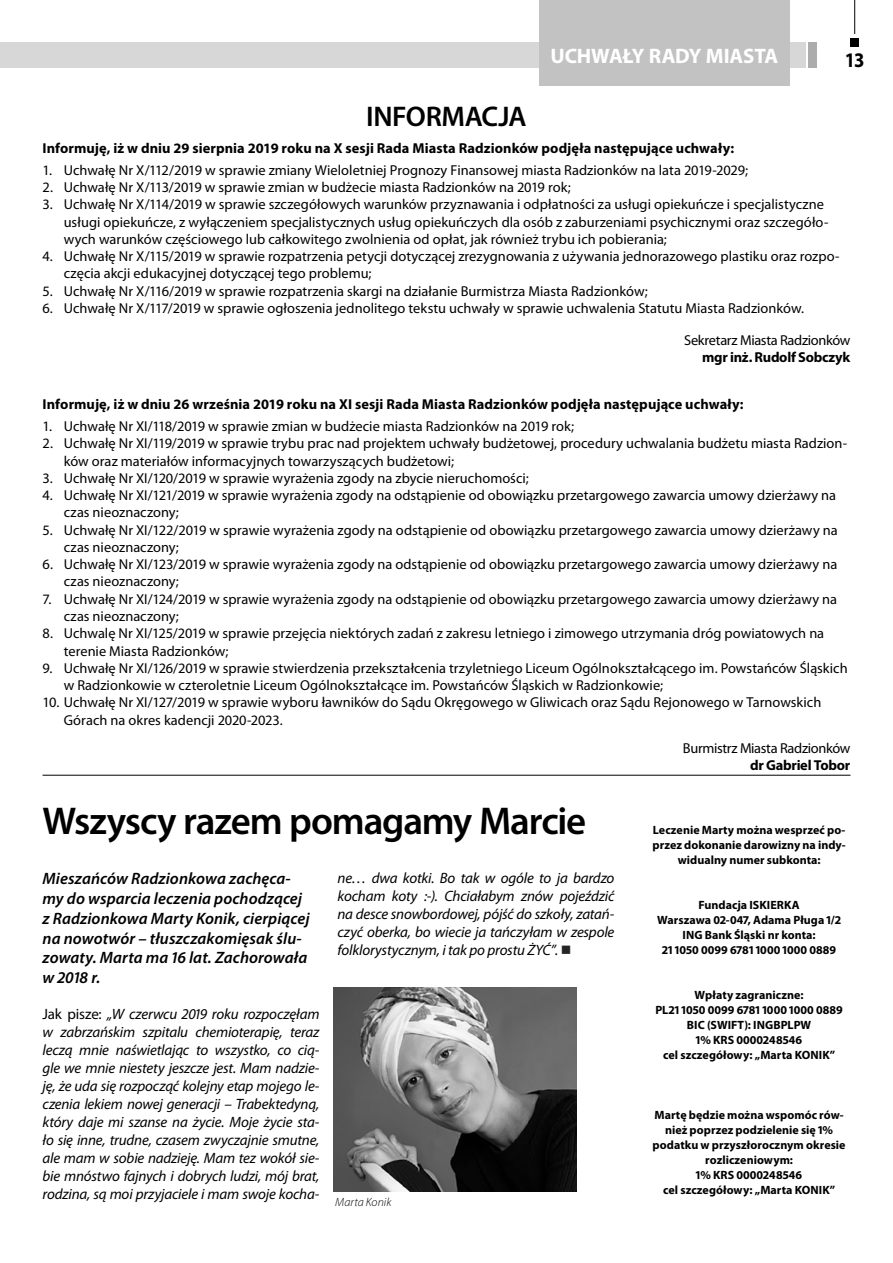
<style>
.page{position:relative;width:893px;height:1263px;background:#fff}
.page>*{position:absolute;margin:0;border:0;box-sizing:border-box;transform-origin:0 0}
.t1{font:600 38.85px "Myriad Pro";letter-spacing:-.03em;color:#000}
.t2{font:600 28.5px "Myriad Pro";letter-spacing:-.02em;color:#000}
.t3{font:700 21px "Myriad Pro";letter-spacing:-.005em;color:#fff}
.t4{font:700 20.85px "Myriad Pro";color:#000;scale:.9 1}
.t5{font:italic 600 16.5px/19.8px "Myriad Pro";letter-spacing:.005em;color:#000}
.t6{font:italic 15px/18px "Myriad Pro";letter-spacing:-.01em;color:#000;text-align:justify}
.t7{font:14.4px/17.2px "Myriad Pro";color:#000}
.t8{font:700 14.4px "Myriad Pro";letter-spacing:.005em;color:#000}
.t9{font:700 14.4px "Myriad Pro";letter-spacing:-.02em;color:#000}
.t10{font:14.4px "Myriad Pro";letter-spacing:-.025em;color:#000}
.t11{font:700 12px/15px "Myriad Pro";letter-spacing:.005em;color:#000;text-align:center}
.t12{font:italic 300 12px "Myriad Pro";letter-spacing:.005em;color:#000}
.s1{font-style:normal}
.s2{color:#242424}
</style>
<div class="page">
<div style="left:0;top:43px;width:806px;height:25px;background:#d7d7d7"></div>
<hr style="left:854px;top:0;width:1px;height:34px;background:#000">
<div style="left:850px;top:38px;width:9px;height:9px;background:#000"></div>
<div style="left:808px;top:43px;width:8px;height:25px;background:#acacac"></div>
<div style="left:539px;top:0;width:251px;height:85px;background:#c2c2c2"></div>
<hr style="left:43px;top:775px;width:807px;height:1px;background:#000">
<img style="left:333px;top:987px;width:243px;height:205px">
<h3 class="t3" style="left:550px;top:42px;width:72px">UCHWAŁY</h3>
<h3 class="t3" style="left:649px;top:42px;width:27px">RADY</h3>
<h3 class="t3" style="left:706px;top:42px;width:73px">MIASTA</h3>
<h3 class="t4" style="left:845px;top:46px;width:23px">13</h3>
<h2 class="t2" style="left:366px;top:98px;width:60px">INFORMA</h2>
<h2 class="t2" style="left:482px;top:98px;width:45px">CJA</h2>
<p class="t8" style="left:43px;top:139px;width:693px">Informuję, iż w dniu 29 sierpnia 2019 roku na X sesji Rada Miasta Radzionków podjęła następujące uchwały:</p>
<p class="t7" style="left:43px;top:161px;width:707px">1. Uchwałę Nr X/112/2019 w sprawie zmiany Wieloletniej Prognozy Finansowej miasta Radzionków na lata 2019-2029;</p>
<p class="t7" style="left:43px;top:178px;width:530px">2. Uchwałę Nr X/113/2019 w sprawie zmian w budżecie miasta Radzionków na 2019 rok;</p>
<p class="t7" style="left:64px;top:196px;width:766px;text-indent:-21px">3. Uchwałę Nr X/114/2019 w sprawie szczegółowych warunków przyznawania i odpłatności za usługi opiekuńcze i specjalistyczne usługi opiekuńcze, z wyłączeniem specjalistycznych usług opiekuńczych dla osób z zaburzeniami psychicznymi oraz szczegóło&shy;wych warunków częściowego lub całkowitego zwolnienia od opłat, jak również trybu ich pobierania;</p>
<p class="t7" style="left:64px;top:247px;width:777px;text-indent:-21px">4. Uchwałę Nr X/115/2019 w sprawie rozpatrzenia petycji dotyczącej zrezygnowania z używania jednorazowego plastiku oraz rozpo&shy;częcia akcji edukacyjnej dotyczącej tego problemu;</p>
<p class="t7" style="left:43px;top:282px;width:607px">5. Uchwałę Nr X/116/2019 w sprawie rozpatrzenia skargi na działanie Burmistrza Miasta Radzionków;</p>
<p class="t7" style="left:684px;top:292px;width:168px;line-height:31.5px;text-indent:-642px">6. Uchwałę Nr X/117/2019 w sprawie ogłoszenia jednolitego tekstu uchwały w sprawie uchwalenia Statutu Miasta Radzionków.<br>Sekretarz Miasta Radzionków</p>
<p class="t9" style="left:702px;top:348px;width:150px">mgr inż. Rudolf Sobczyk</p>
<p class="t8" style="left:43px;top:395px;width:703px">Informuję, iż w dniu 26 września 2019 roku na XI sesji Rada Miasta Radzionków podjęła następujące uchwały:</p>
<p class="t7" style="left:43px;top:417px;width:533px">1. Uchwałę Nr XI/118/2019 w sprawie zmian w budżecie miasta Radzionków na 2019 rok;</p>
<p class="t7" style="left:64px;top:434px;width:785px;text-indent:-21px">2. Uchwałę Nr XI/119/2019 w sprawie trybu prac nad projektem uchwały budżetowej, procedury uchwalania budżetu miasta Radzion&shy;ków oraz materiałów informacyjnych towarzyszących budżetowi;</p>
<p class="t7" style="left:43px;top:469px;width:488px">3. Uchwałę Nr XI/120/2019 w sprawie wyrażenia zgody na zbycie nieruchomości;</p>
<p class="t7" style="left:64px;top:486px;width:774px;text-indent:-21px">4. Uchwałę Nr XI/121/2019 w sprawie wyrażenia zgody na odstąpienie od obowiązku przetargowego zawarcia umowy dzierżawy na czas nieoznaczony;</p>
<p class="t7" style="left:64px;top:521px;width:775px;text-indent:-21px">5. Uchwałę Nr XI/122/2019 w sprawie wyrażenia zgody na odstąpienie od obowiązku przetargowego zawarcia umowy dzierżawy na czas nieoznaczony;</p>
<p class="t7" style="left:64px;top:555px;width:775px;text-indent:-21px">6. Uchwałę Nr XI/123/2019 w sprawie wyrażenia zgody na odstąpienie od obowiązku przetargowego zawarcia umowy dzierżawy na czas nieoznaczony;</p>
<p class="t7" style="left:64px;top:590px;width:775px;text-indent:-21px">7. Uchwałę Nr XI/124/2019 w sprawie wyrażenia zgody na odstąpienie od obowiązku przetargowego zawarcia umowy dzierżawy na czas nieoznaczony;</p>
<p class="t7" style="left:64px;top:625px;width:762px;text-indent:-21px">8. Uchwalę Nr XI/125/2019 w sprawie przejęcia niektórych zadań z zakresu letniego i zimowego utrzymania dróg powiatowych na terenie Miasta Radzionków;</p>
<p class="t7" style="left:64px;top:659px;width:785px;text-indent:-21px">9. Uchwałę Nr XI/126/2019 w sprawie stwierdzenia przekształcenia trzyletniego Liceum Ogólnokształcącego im. Powstańców Śląskich w Radzionkowie w czteroletnie Liceum Ogólnokształcące im. Powstańców Śląskich w Radzionkowie;</p>
<p class="t7" style="left:64px;top:694px;width:759px;text-indent:-21px">10. Uchwałę Nr XI/127/2019 w sprawie wyboru ławników do Sądu Okręgowego w Gliwicach oraz Sądu Rejonowego w Tarnowskich<br>Górach na okres kadencji 2020-2023.</p>
<p class="t10" style="left:683px;top:739px;width:169px">Burmistrz Miasta Radzionków</p>
<p class="t9" style="left:750px;top:756px;width:102px">dr Gabriel Tobor</p>
<h1 class="t1" style="left:43px;top:796px;width:545px">Wszyscy razem pomagamy Marcie</h1>
<p class="t5" style="left:43px;top:868px;width:269px">Mieszańców Radzionkowa zachęca&shy;my do wsparcia leczenia pochodzącej z Radzionkowa Marty Konik, cierpiącej na nowotwór – tłuszczakomięsak ślu&shy;zowaty. Marta ma 16 lat. Zachorowała w 2018 r.</p>
<p class="t6" style="left:43px;top:1005px;width:278px"><span class="s1">Jak pisze:</span> „W czerwcu 2019 roku rozpoczęłam w zabrzańskim szpitalu chemioterapię, teraz leczą mnie naświetlając to wszystko, co cią&shy;gle we mnie niestety jeszcze jest. Mam nadzie&shy;ję, że uda się rozpocząć kolejny etap mojego le&shy;czenia lekiem nowej generacji – Trabektedyną, który daje mi szanse na życie. Moje życie sta&shy;ło się inne, trudne, czasem zwyczajnie smutne, ale mam w sobie nadzieję. Mam tez wokół sie&shy;bie mnóstwo fajnych i dobrych ludzi, mój brat, rodzina, są moi przyjaciele i mam swoje kocha-</p>
<p class="t11" style="left:652px;top:822px;width:195px">Leczenie Marty można wesprzeć po&shy;przez dokonanie darowizny na indy&shy;widualny numer subkonta:</p>
<p class="t11" style="left:698px;top:897px;width:95px">Fundacja ISKIERKA</p>
<p class="t11" style="left:657px;top:912px;width:185px">Warszawa 02-047, Adama Pługa 1/2</p>
<p class="t11" style="left:683px;top:927px;width:8px">ING</p>
<p class="t6" style="left:337px;top:869px;width:278px">ne… dwa kotki. Bo tak w ogóle to ja bardzo kocham koty :-). Chciałabym znów pojeździć na desce snowbordowej, pójść do szkoły, zatań&shy;czyć oberka, bo wiecie ja tańczyłam w zespole folklorystycznym, i tak po prostu ŻYĆ”. <span class="s2">■</span></p>
<p class="t11" style="left:662px;top:927px;width:176px;text-align:left;text-indent:43px">Bank Śląski nr konta:<br>21 1050 0099 6781 1000 1000 0889</p>
<p class="t11" style="left:655px;top:987px;width:189px">Wpłaty zagraniczne:<br>PL21 1050 0099 6781 1000 1000 0889<br>BIC (SWIFT): ING BPLPW<br>1% KRS 0000248546<br>cel szczegółowy: „Marta KONIK”</p>
<p class="t11" style="left:653px;top:1107px;width:194px">Martę będzie można wspomóc rów&shy;nież poprzez podzielenie się 1% podatku w przyszłorocznym okresie rozliczeniowym:<br>1% KRS 0000248546<br>cel szczegółowy: „Marta KONIK”</p>
<p class="t12" style="left:335px;top:1195px;width:58px">Marta Konik</p>
</div>
